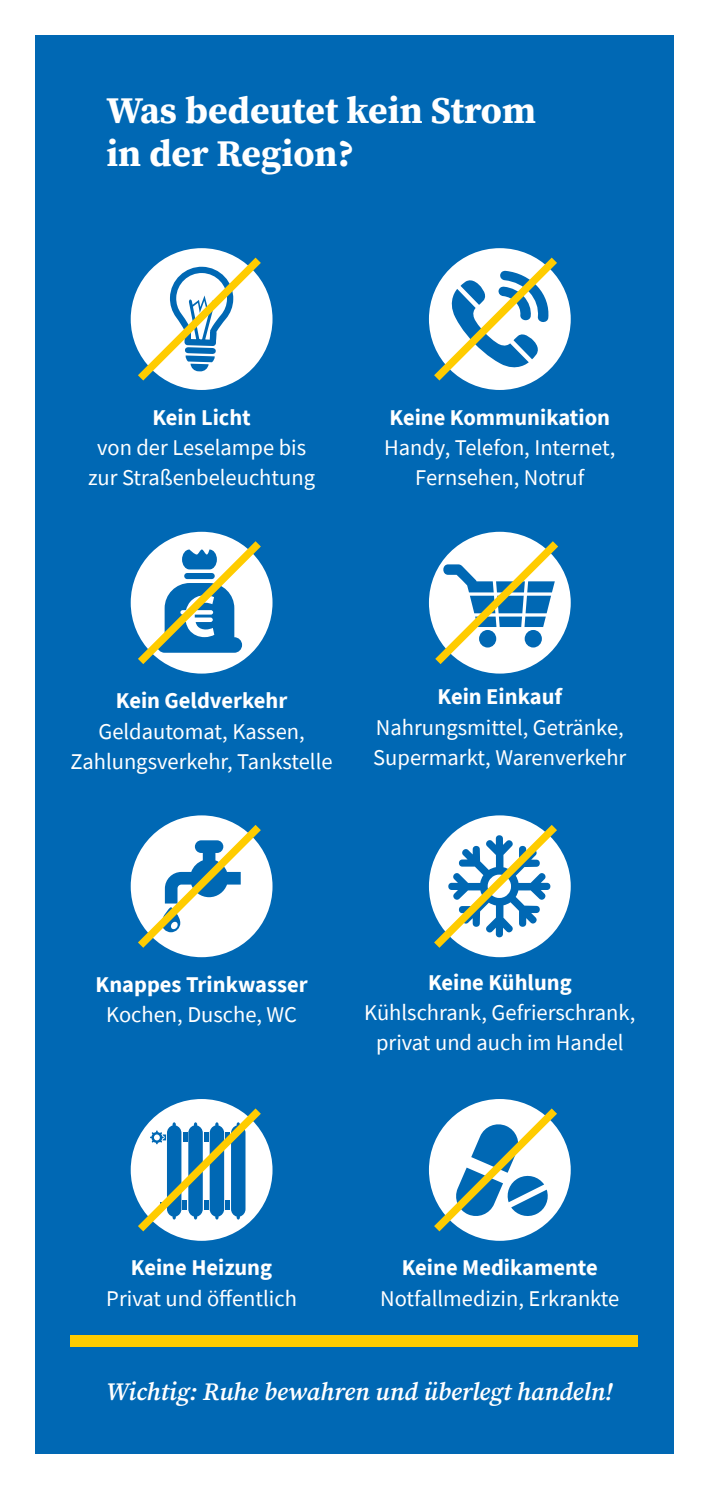
<style>
.page{position:relative;width:709px;height:1489px;background:#fff}
.page>*{position:absolute;margin:0;border:0;box-sizing:border-box;transform-origin:0 0}
.t1{font:700 37.5px/43px "Source Serif Pro";color:#fff}
.t2{font:italic 600 25px "Source Serif Pro";color:#fff}
.t3{font:22.5px/30.5px "Source Sans Pro";color:#fff;text-align:center}
.t4{font:700 22.5px "Source Sans Pro";color:#fff}
</style>
<div class="page">
<div style="left:35px;top:35px;width:638px;height:1418px;background:#0068b4"></div>
<div style="left:71px;top:1335px;width:567px;height:11px;background:#fc0"></div>
<svg style="left:130px;top:533px;width:139px;height:139px"></svg>
<svg style="left:130px;top:250px;width:139px;height:138px"></svg>
<svg style="left:428px;top:250px;width:137px;height:138px"></svg>
<svg style="left:130px;top:816px;width:139px;height:139px"></svg>
<svg style="left:428px;top:816px;width:137px;height:139px"></svg>
<svg style="left:428px;top:1100px;width:137px;height:139px"></svg>
<svg style="left:130px;top:1100px;width:139px;height:139px"></svg>
<svg style="left:428px;top:533px;width:138px;height:139px"></svg>
<h1 class="t1" style="left:106px;top:88px;width:431px">Was bedeutet kein Strom in der Region?</h1>
<p class="t4" style="left:152px;top:402px;width:100px">Kein Licht</p>
<p class="t3" style="left:88px;top:432px;width:228px">von der Leselampe bis zur Straßenbeleuchtung</p>
<p class="t4" style="left:389px;top:402px;width:222px">Keine Kommunikation</p>
<p class="t3" style="left:384px;top:432px;width:233px">Handy, Telefon, Internet,<br>Fernsehen, Notruf</p>
<p class="t4" style="left:116px;top:685px;width:173px">Kein Geldverkehr</p>
<p class="t3" style="left:71px;top:715px;width:263px">Geldautomat, Kassen,<br>Zahlungsverkehr, Tankstelle</p>
<p class="t4" style="left:437px;top:681px;width:126px">Kein Einkauf</p>
<p class="t3" style="left:373px;top:712px;width:255px;text-align:left">Nahrungsmittel, Getränke,<br>Supermarkt, Warenverkehr</p>
<p class="t4" style="left:96px;top:969px;width:214px">Knappes Trinkwasser</p>
<p class="t3" style="left:106px;top:999px;width:192px">Kochen, Dusche, WC</p>
<p class="t4" style="left:428px;top:966px;width:145px">Keine Kühlung</p>
<p class="t3" style="left:364px;top:997px;width:273px">Kühlschrank, Gefrierschrank, privat und auch im Handel</p>
<p class="t4" style="left:131px;top:1252px;width:143px">Keine Heizung</p>
<p class="t3" style="left:106px;top:1282px;width:192px">Privat und öffentlich</p>
<p class="t4" style="left:402px;top:1252px;width:197px">Keine Medikamente</p>
<p class="t3" style="left:380px;top:1282px;width:241px">Notfallmedizin, Erkrankte</p>
<p class="t2" style="left:106px;top:1374px;width:508px">Wichtig: Ruhe bewahren und überlegt handeln!</p>
</div>
